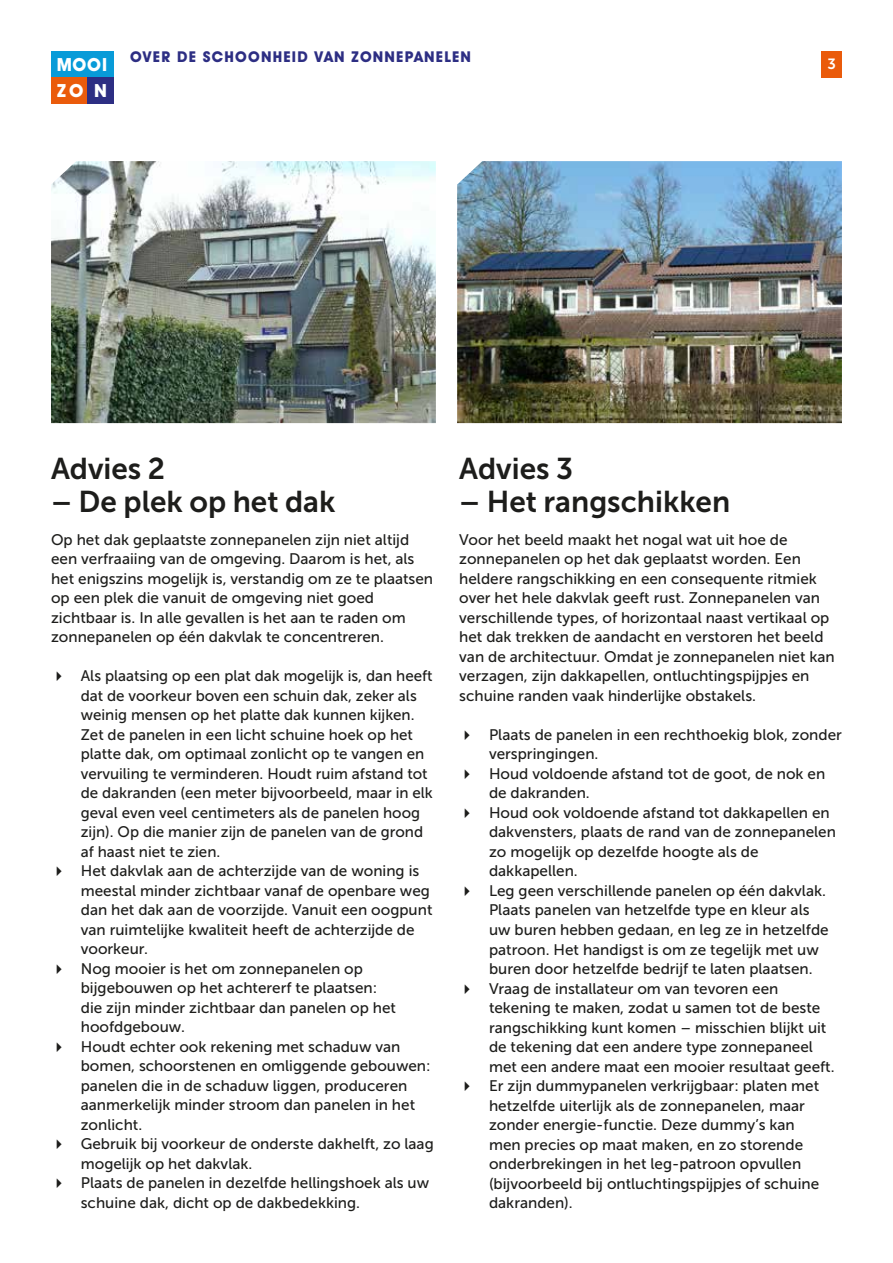
<style>
.page{position:relative;width:893px;height:1263px;background:#fff}
.page>*{position:absolute;margin:0;border:0;box-sizing:border-box;transform-origin:0 0}
.t1{font:30px "Museo Sans 700";color:#1d1d1b}
.t2{font:700 18.15px/26.1px "Avant Garde IT Cby BT";letter-spacing:.05em;color:#fff}
.t3{font:15.3px/19.5px "Museo Sans 500";color:#1d1d1b}
.t4{font:700 15px "Avant Garde IT Cby BT";letter-spacing:.08em;color:#2d2e83}
.t5{font:14.85px "Museo Sans 700";color:#fff}
</style>
<div class="page">
<div style="left:51px;top:51px;width:63px;height:26px;background:#089bd8"></div>
<div style="left:51px;top:77px;width:63px;height:27px;background:#ea5b0b"></div>
<div style="left:87px;top:77px;width:27px;height:27px;background:#2d2e83"></div>
<img style="left:51px;top:161px;width:385px;height:262px">
<img style="left:457px;top:161px;width:385px;height:262px">
<div style="left:821px;top:51px;width:21px;height:27px;background:#ea5b0b"></div>
<p class="t2" style="left:57px;top:51px;width:52px">MOOI<br>ZO N</p>
<p class="t4" style="left:130px;top:48px;width:342px">OVER DE SCHOONHEID VAN ZONNEPANELEN</p>
<p class="t5" style="left:827px;top:55px;width:10px">3</p>
<h1 class="t1" style="left:51px;top:452px;width:116px">Advies 2</h1>
<h1 class="t1" style="left:51px;top:485px;width:286px">– De plek op het dak</h1>
<h1 class="t1" style="left:459px;top:452px;width:115px">Advies 3</h1>
<h1 class="t1" style="left:459px;top:485px;width:273px">– Het rangschikken</h1>
<p class="t3" style="left:51px;top:530px;width:384px">Op het dak geplaatste zonnepanelen zijn niet altijd een verfraaiing van de omgeving. Daarom is het, als het enigszins mogelijk is, verstandig om ze te plaatsen op een plek die vanuit de omgeving niet goed zichtbaar is. In alle gevallen is het aan te raden om zonnepanelen op één dakvlak te concentreren.</p>
<p class="t3" style="left:81px;top:666px;width:354px;text-indent:-30px">✔ Als plaatsing op een plat dak mogelijk is, dan heeft dat de voorkeur boven een schuin dak, zeker als weinig mensen op het platte dak kunnen kijken.<br>Zet de panelen in een licht schuine hoek op het platte dak, om optimaal zonlicht op te vangen en vervuiling te verminderen. Houdt ruim afstand tot de dakranden (een meter bijvoorbeeld, maar in elk geval even veel centimeters als de panelen hoog zijn). Op die manier zijn de panelen van de grond af haast niet te zien.</p>
<p class="t3" style="left:81px;top:861px;width:353px;text-indent:-30px">✔ Het dakvlak aan de achterzijde van de woning is meestal minder zichtbaar vanaf de openbare weg dan het dak aan de voorzijde. Vanuit een oogpunt van ruimtelijke kwaliteit heeft de achterzijde de voorkeur.</p>
<p class="t3" style="left:81px;top:959px;width:317px;text-indent:-30px">✔ Nog mooier is het om zonnepanelen op bijgebouwen op het achtererf te plaatsen: die zijn minder zichtbaar dan panelen op het hoofdgebouw.</p>
<p class="t3" style="left:81px;top:1037px;width:351px;text-indent:-30px">✔ Houdt echter ook rekening met schaduw van bomen, schoorstenen en omliggende gebouwen: panelen die in de schaduw liggen, produceren aanmerkelijk minder stroom dan panelen in het zonlicht.</p>
<p class="t3" style="left:81px;top:1134px;width:354px;text-indent:-30px">✔ Gebruik bij voorkeur de onderste dakhelft, zo laag mogelijk op het dakvlak.</p>
<p class="t3" style="left:81px;top:1173px;width:350px;text-indent:-30px">✔ Plaats de panelen in dezelfde hellingshoek als uw schuine dak, dicht op de dakbedekking.</p>
<p class="t3" style="left:459px;top:530px;width:377px">Voor het beeld maakt het nogal wat uit hoe de zonnepanelen op het dak geplaatst worden. Een heldere rangschikking en een consequente ritmiek over het hele dakvlak geeft rust. Zonnepanelen van verschillende types, of horizontaal naast vertikaal op het dak trekken de aandacht en verstoren het beeld van de architectuur. Omdat je zonnepanelen niet kan verzagen, zijn dakkapellen, ontluchtingspijpjes en schuine randen vaak hinderlijke obstakels.</p>
<p class="t3" style="left:489px;top:725px;width:354px;text-indent:-30px">✔ Plaats de panelen in een rechthoekig blok, zonder verspringingen.</p>
<p class="t3" style="left:489px;top:764px;width:338px;text-indent:-30px">✔ Houd voldoende afstand tot de goot, de nok en de dakranden.</p>
<p class="t3" style="left:489px;top:803px;width:348px;text-indent:-30px">✔ Houd ook voldoende afstand tot dakkapellen en dakvensters, plaats de rand van de zonnepanelen zo mogelijk op dezelfde hoogte als de dakkapellen.</p>
<p class="t3" style="left:489px;top:881px;width:341px;text-indent:-30px">✔ Leg geen verschillende panelen op één dakvlak.<br>Plaats panelen van hetzelfde type en kleur als uw buren hebben gedaan, en leg ze in hetzelfde patroon. Het handigst is om ze tegelijk met uw buren door hetzelfde bedrijf te laten plaatsen.</p>
<p class="t3" style="left:489px;top:978px;width:347px;text-indent:-30px">✔ Vraag de installateur om van tevoren een tekening te maken, zodat u samen tot de beste rangschikking kunt komen – misschien blijkt uit de tekening dat een andere type zonnepaneel met een andere maat een mooier resultaat geeft.</p>
<p class="t3" style="left:489px;top:1076px;width:332px;text-indent:-30px">✔ Er zijn dummypanelen verkrijgbaar: platen met hetzelfde uiterlijk als de zonnepanelen, maar zonder energie-functie. Deze dummy’s kan men precies op maat maken, en zo storende onderbrekingen in het leg-patroon opvullen (bijvoorbeeld bij ontluchtingspijpjes of schuine dakranden).</p>
</div>
